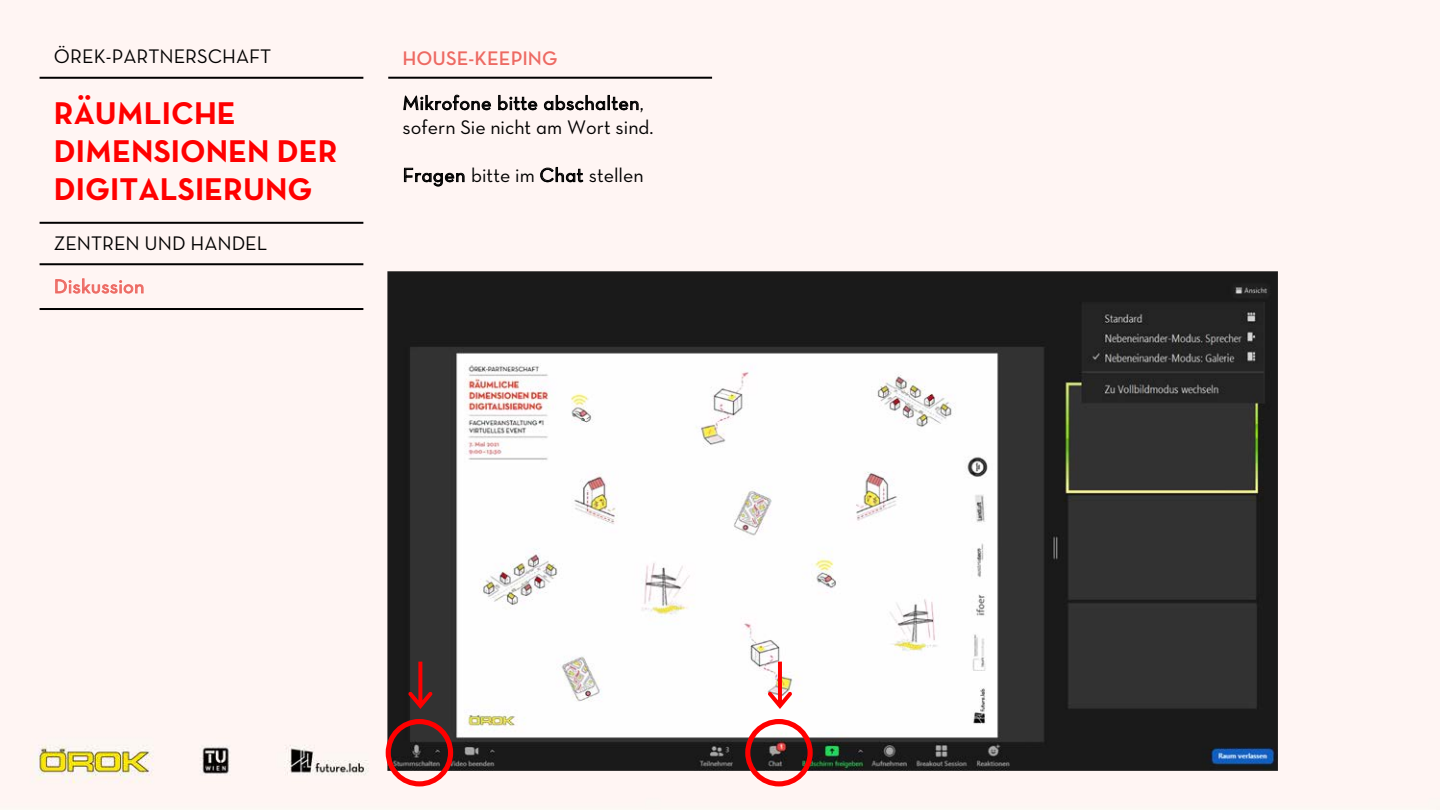
<style>
.page{position:relative;width:1440px;height:810px;background:#fff5f3}
.page>*{position:absolute;margin:0;border:0;box-sizing:border-box;transform-origin:0 0}
.t1{font:32px/38px "Neutraface Text Bold Alt";color:#f00}
.t2{font:20px "Neutraface Text Book Alt";color:#000}
.t3{font:20px "Neutraface Text Demi Alt";color:#ed6a63}
.t4{font:19.6px "Neutraface Text Book Alt";letter-spacing:.015em;color:#000}
.t5{font:19.6px "Neutraface Text Book Alt";letter-spacing:.015em;color:#ed6a63}
.s1{font-size:20px}
.s2{font-size:19.6px}
</style>
<div class="page">
<hr style="left:40px;top:77px;width:323px;height:2px;background:#000">
<hr style="left:40px;top:222px;width:323px;height:2px;background:#000">
<hr style="left:40px;top:308px;width:323px;height:2px;background:#000">
<hr style="left:40px;top:263px;width:323px;height:2px;background:#000">
<svg style="left:55px;top:278px;width:89px;height:16px"></svg>
<hr style="left:388px;top:77px;width:324px;height:2px;background:#000">
<svg style="left:403px;top:89px;width:88px;height:21px"></svg>
<svg style="left:498px;top:95px;width:40px;height:15px"></svg>
<svg style="left:544px;top:95px;width:95px;height:15px"></svg>
<svg style="left:404px;top:168px;width:61px;height:19px"></svg>
<svg style="left:540px;top:167px;width:44px;height:15px"></svg>
<img style="left:388px;top:272px;width:890px;height:499px">
<svg style="left:768px;top:662px;width:24px;height:47px"></svg>
<div style="left:745px;top:719px;width:68px;height:67px;border:5px solid #f00;border-radius:50%"></div>
<svg style="left:408px;top:662px;width:25px;height:47px"></svg>
<div style="left:386px;top:719px;width:67px;height:67px;border:5px solid #f00;border-radius:50%"></div>
<p class="t2" style="left:54px;top:44px;width:219px">ÖREK-PARTNERSCHAFT</p>
<h1 class="t1" style="left:54px;top:94px;width:285px">RÄUMLICHE<br>DIMENSIONEN DER<br>DIGITALSIERUNG</h1>
<p class="t2" style="left:54px;top:231px;width:215px">ZENTREN UND HANDEL</p>
<p class="t5" style="left:54px;top:274px;width:92px">Diskussion</p>
<p class="t3" style="left:403px;top:45px;width:156px">HOUSE-KEEPING</p>
<p class="t4" style="left:403px;top:91px;width:243px">Mikrofone bitte abschalten<span class="s1">,</span></p>
<p class="t2" style="left:403px;top:115px;width:253px">sofern Sie nicht am Wort sind.</p>
<p class="t2" style="left:403px;top:163px;width:243px"><span class="s2">Fragen</span> bitte im <span class="s2">Chat</span> stellen</p>
</div>
